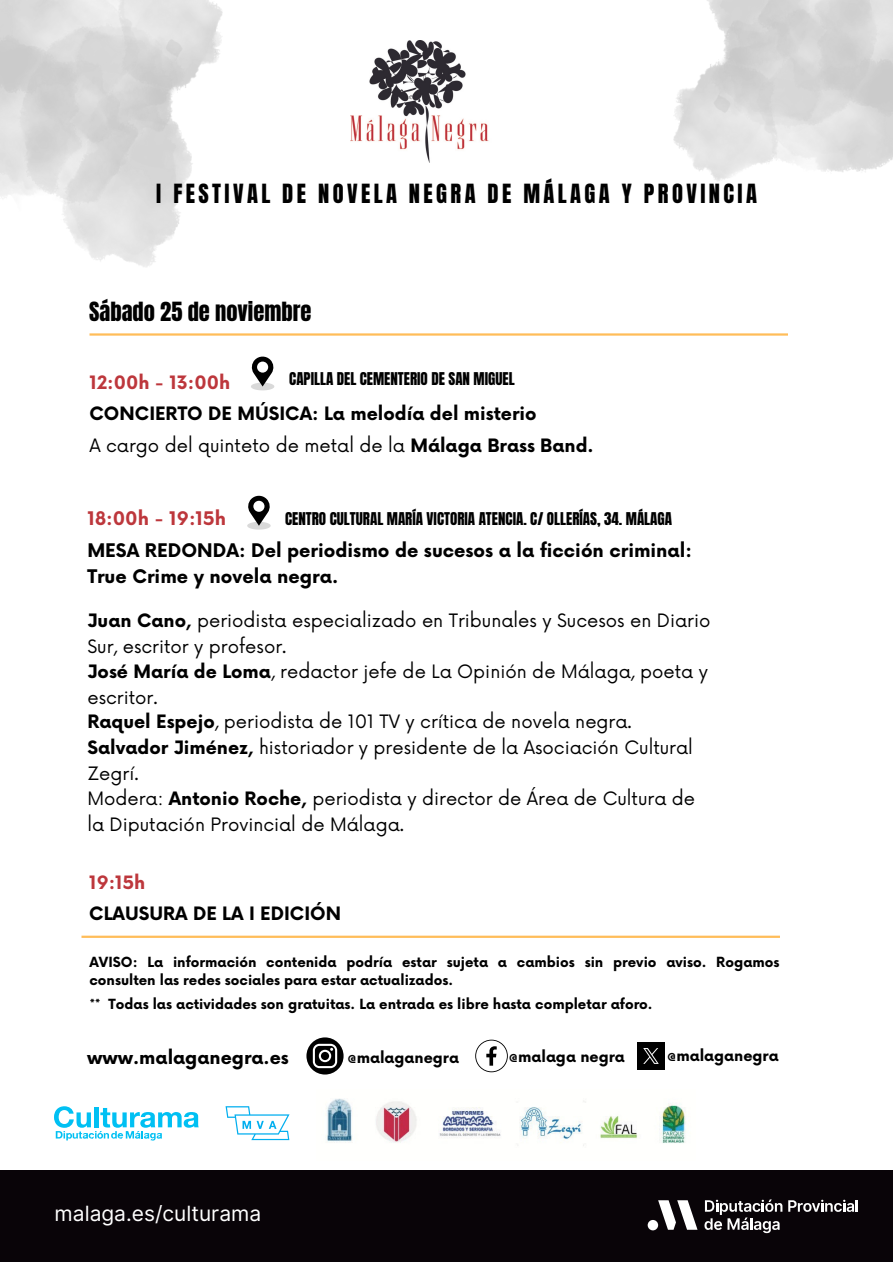
<style>
.page{position:relative;width:893px;height:1264px;background:#fff}
.page>*{position:absolute;margin:0;border:0;box-sizing:border-box;transform-origin:0 0}
.t1{font:22.5px "Anton";letter-spacing:.15em;color:#000}
.t2{font:22.5px "Anton";color:#000}
.t3{font:21px "Inter";color:#fff}
.t4{font:700 18.3px/26.2px "Now";color:#000}
.t5{font:700 18.3px "Now";color:#bd373c}
.t6{font:18px/25.8px "Now";color:#000}
.t7{font:700 18px "Now";color:#000}
.t8{font:700 18px "Now";color:#bd373c}
.t9{font:15px "Anton";color:#000}
.t10{font:700 14.85px "Now";color:#000}
.t11{font:700 13.65px/18px "Now";color:#000}
.s1{font-weight:700}
</style>
<div class="page">
<img style="left:350px;top:40px;width:139px;height:123px">
<hr style="left:89px;top:333px;width:698px;height:2px;background:#ffbd59">
<svg style="left:251px;top:356px;width:23px;height:34px"></svg>
<svg style="left:247px;top:495px;width:24px;height:34px"></svg>
<hr style="left:81px;top:935px;width:698px;height:2px;background:#ffbd59">
<svg style="left:306px;top:1037px;width:37px;height:37px"></svg>
<svg style="left:475px;top:1039px;width:33px;height:33px"></svg>
<img style="left:637px;top:1042px;width:27px;height:27px">
<img style="left:326px;top:1098px;width:364px;height:48px">
<svg style="left:54px;top:1106px;width:145px;height:34px"></svg>
<svg style="left:225px;top:1106px;width:64px;height:34px"></svg>
<div style="left:0;top:1170px;width:892px;height:92px;background:#090408"></div>
<svg style="left:658px;top:1200px;width:39px;height:29px"></svg>
<svg style="left:647px;top:1219px;width:11px;height:11px"></svg>
<svg style="left:788px;top:1199px;width:69px;height:12px"></svg>
<svg style="left:704px;top:1199px;width:78px;height:34px"></svg>
<p class="t1" style="left:156px;top:177px;width:602px">I FESTIVAL DE NOVELA NEGRA DE MÁLAGA Y PROVINCIA</p>
<p class="t2" style="left:89px;top:295px;width:224px">Sábado 25 de noviembre</p>
<p class="t8" style="left:89px;top:373px;width:142px">12:00h - 13:00h</p>
<p class="t9" style="left:289px;top:368px;width:227px">CAPILLA DEL CEMENTERIO DE SAN MIGUEL</p>
<p class="t7" style="left:89px;top:404px;width:448px">CONCIERTO DE MÚSICA: La melodía del misterio</p>
<p class="t6" style="left:89px;top:433px;width:505px">A cargo del quinteto de metal de la <span class="s1">Málaga Brass Band.</span></p>
<p class="t5" style="left:87px;top:508px;width:140px">18:00h - 19:15h</p>
<p class="t9" style="left:285px;top:508px;width:388px">CENTRO CULTURAL MARÍA VICTORIA ATENCIA. C/ OLLERÍAS, 34. MÁLAGA</p>
<p class="t4" style="left:87px;top:538px;width:606px">MESA REDONDA: Del periodismo de sucesos a la ficción criminal:<br>True Crime y novela negra.</p>
<p class="t6" style="left:87px;top:608px;width:624px"><span class="s1">Juan Cano,</span> periodista especializado en Tribunales y Sucesos en Diario<br>Sur, escritor y profesor.</p>
<p class="t6" style="left:87px;top:659px;width:622px"><span class="s1">José María de Loma</span>, redactor jefe de La Opinión de Málaga, poeta y escritor.</p>
<p class="t6" style="left:87px;top:710px;width:546px"><span class="s1">Raquel Espejo</span>, periodista de 101 TV y crítica de novela negra.</p>
<p class="t6" style="left:87px;top:735px;width:607px"><span class="s1">Salvador Jiménez,</span> historiador y presidente de la Asociación Cultural<br>Zegrí.</p>
<p class="t6" style="left:87px;top:786px;width:609px">Modera: <span class="s1">Antonio Roche,</span> periodista y director de Área de Cultura de la Diputación Provincial de Málaga.</p>
<p class="t8" style="left:89px;top:872px;width:57px">19:15h</p>
<p class="t7" style="left:89px;top:904px;width:253px">CLAUSURA DE LA I EDICIÓN</p>
<p class="t11" style="left:89px;top:954px;width:691px">AVISO: La información contenida podría estar sujeta a cambios sin previo aviso. Rogamos consulten las redes sociales para estar actualizados.</p>
<p class="t11" style="left:90px;top:995px;width:564px">** Todas las actividades son gratuitas. La entrada es libre hasta completar aforo.</p>
<p class="t7" style="left:87px;top:1047px;width:203px">www.malaganegra.es</p>
<p class="t10" style="left:347px;top:1049px;width:113px">@malaganegra</p>
<p class="t10" style="left:509px;top:1048px;width:117px">@malaga negra</p>
<p class="t10" style="left:667px;top:1047px;width:113px">@malaganegra</p>
<p class="t3" style="left:55px;top:1201px;width:208px">malaga.es/culturama</p>
</div>
